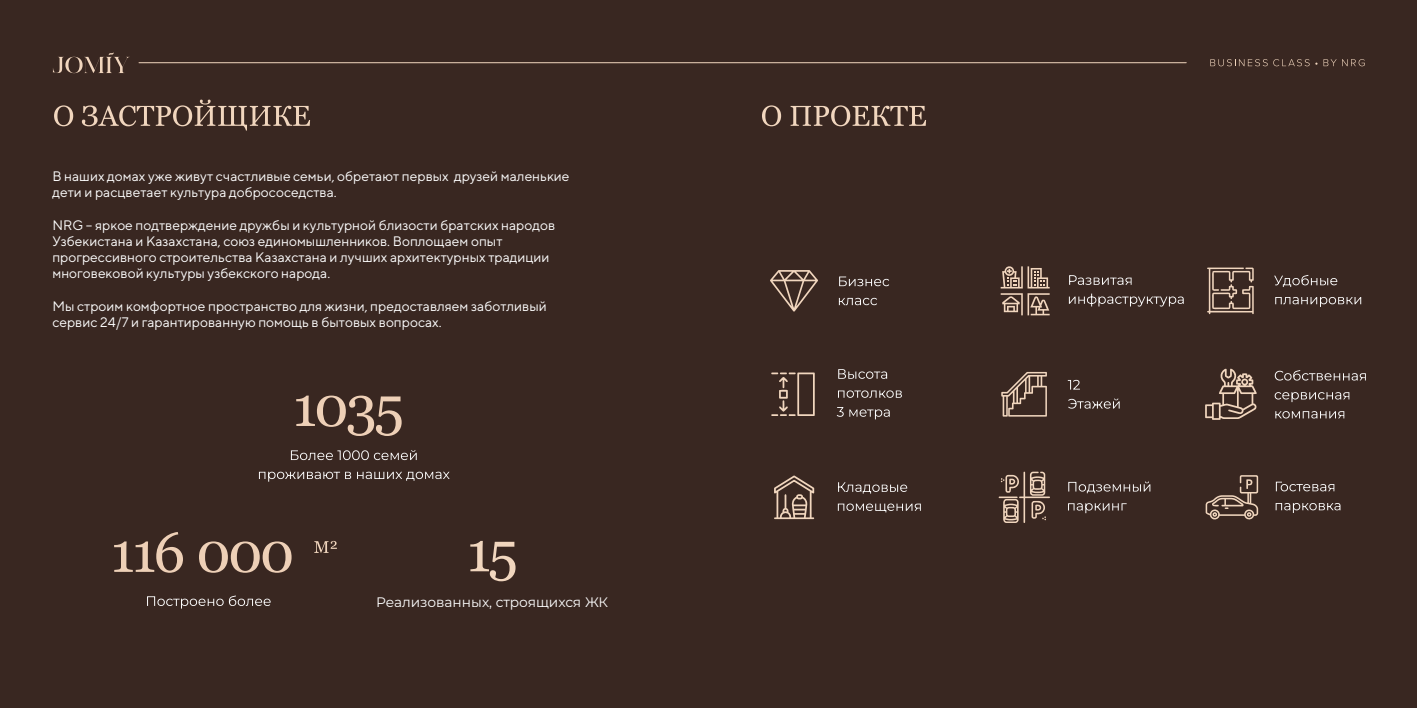
<style>
.page{position:relative;width:1417px;height:708px;background:#fff}
.page>*{position:absolute;margin:0;border:0;box-sizing:border-box;transform-origin:0 0}
.t1{font:56.25px "Georgia";letter-spacing:-.05em;color:#eed0b7}
.t2{font:13.75px/16.2px "TT Norms";color:#fff}
.t3{font:13.75px "Montserrat";color:#fff}
</style>
<div class="page">
<div style="left:708px;top:0;width:708px;height:707px;background:#392721"></div>
<div style="left:0;top:0;width:708px;height:707px;background:#392721"></div>
<svg style="left:53px;top:52px;width:77px;height:21px"></svg>
<hr style="left:139px;top:62px;width:1047px;height:1px;background:#f1d6be">
<svg style="left:54px;top:105px;width:19px;height:21px"></svg>
<svg style="left:82px;top:100px;width:228px;height:30px"></svg>
<svg style="left:762px;top:105px;width:19px;height:21px"></svg>
<svg style="left:790px;top:105px;width:136px;height:21px"></svg>
<svg style="left:291px;top:450px;width:126px;height:10px"></svg>
<svg style="left:259px;top:471px;width:92px;height:10px"></svg>
<svg style="left:357px;top:471px;width:92px;height:9px"></svg>
<svg style="left:470px;top:541px;width:45px;height:40px"></svg>
<svg style="left:147px;top:595px;width:124px;height:13px"></svg>
<svg style="left:314px;top:541px;width:23px;height:12px"></svg>
<svg style="left:770px;top:270px;width:48px;height:42px"></svg>
<svg style="left:839px;top:276px;width:50px;height:10px"></svg>
<svg style="left:838px;top:298px;width:39px;height:7px"></svg>
<svg style="left:1067px;top:380px;width:12px;height:9px"></svg>
<svg style="left:1068px;top:398px;width:51px;height:10px"></svg>
<svg style="left:1001px;top:372px;width:45px;height:44px"></svg>
<svg style="left:1210px;top:59px;width:57px;height:7px"></svg>
<svg style="left:1273px;top:59px;width:36px;height:7px"></svg>
<svg style="left:1323px;top:59px;width:41px;height:7px"></svg>
<svg style="left:1069px;top:275px;width:62px;height:10px"></svg>
<svg style="left:1068px;top:293px;width:115px;height:13px"></svg>
<svg style="left:1000px;top:266px;width:49px;height:49px"></svg>
<svg style="left:1068px;top:481px;width:82px;height:12px"></svg>
<svg style="left:1068px;top:503px;width:58px;height:10px"></svg>
<svg style="left:998px;top:471px;width:51px;height:52px"></svg>
<svg style="left:838px;top:369px;width:49px;height:10px"></svg>
<svg style="left:838px;top:390px;width:63px;height:8px"></svg>
<svg style="left:849px;top:409px;width:40px;height:10px"></svg>
<svg style="left:836px;top:407px;width:7px;height:10px"></svg>
<svg style="left:771px;top:372px;width:43px;height:44px"></svg>
<svg style="left:1274px;top:275px;width:63px;height:12px"></svg>
<svg style="left:1275px;top:297px;width:86px;height:10px"></svg>
<svg style="left:1207px;top:267px;width:46px;height:47px"></svg>
<svg style="left:1274px;top:370px;width:91px;height:10px"></svg>
<svg style="left:1274px;top:392px;width:75px;height:10px"></svg>
<svg style="left:1275px;top:411px;width:69px;height:7px"></svg>
<svg style="left:1205px;top:368px;width:52px;height:52px"></svg>
<svg style="left:1275px;top:481px;width:59px;height:10px"></svg>
<svg style="left:1275px;top:503px;width:65px;height:10px"></svg>
<svg style="left:1205px;top:475px;width:52px;height:45px"></svg>
<svg style="left:838px;top:482px;width:69px;height:11px"></svg>
<svg style="left:837px;top:503px;width:83px;height:9px"></svg>
<svg style="left:774px;top:475px;width:40px;height:44px"></svg>
<p class="t2" style="left:52px;top:168px;width:518px">В наших домах уже живут счастливые семьи, обретают первых друзей маленькие дети и расцветает культура добрососедства.</p>
<p class="t2" style="left:52px;top:216px;width:504px">NRG – яркое подтверждение дружбы и культурной близости братских народов Узбекистана и Казахстана, союз единомышленников. Воплощаем опыт прогрессивного строительства Казахстана и лучших архитектурных традиции многовековой культуры узбекского народа.</p>
<p class="t2" style="left:52px;top:297px;width:496px">Мы строим комфортное пространство для жизни, предоставляем заботливый сервис 24/7 и гарантированную помощь в бытовых вопросах.</p>
<h1 class="t1" style="left:292px;top:383px;width:113px">1035</h1>
<h1 class="t1" style="left:110px;top:529px;width:185px">116 000</h1>
<p class="t3" style="left:376px;top:593px;width:233px">Реализованных, строящихся ЖК</p>
</div>
